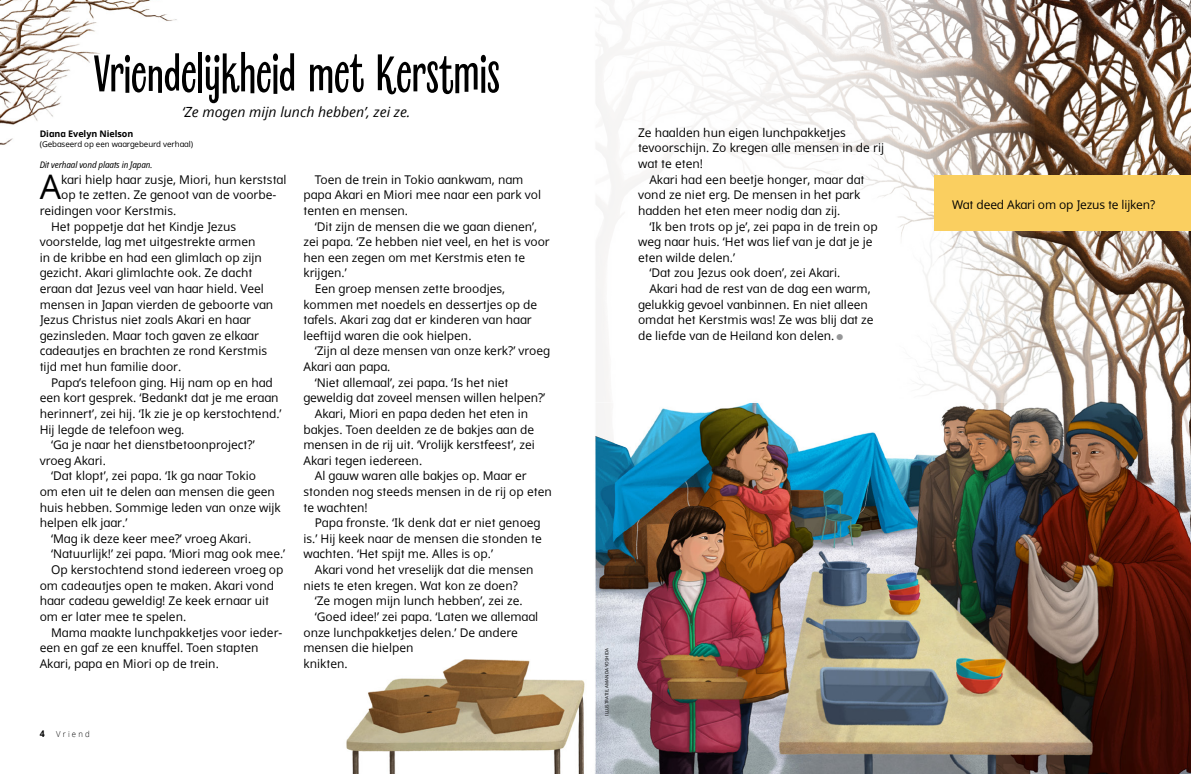
<style>
.page{position:relative;width:1191px;height:774px;background:#fff}
.page>*{position:absolute;margin:0;border:0;box-sizing:border-box;transform-origin:0 0}
.h1_Revla{font:700 52.8px "Revla Sans";letter-spacing:-.015em;color:#000}
.p1_first{font:33.9px "Dots Solidlds Lat";color:#000}
.t1{font:italic 14px "Dots Solidlds Lat";color:#000}
.p1{font:12px/15.6px "Dots Solidlds Lat";color:#000}
.p1_first-2{font:12px "Dots Solidlds Lat";color:#000}
.p1_aside_info_first__Literacy_prompt{font:12px "Dots Solidlds Lat";letter-spacing:-.01em;color:#000}
.t2{font:700 9.2px "Dots Solidlds Lat";color:#000;scale:.95 1}
.p1_bio{font:italic 9px "Dots Solid Condlds Lat";letter-spacing:-.01em;color:#000}
.p1_author-name{font:700 9px "Dots Solidlds Lat";letter-spacing:-.005em;color:#000}
.t3{font:300 8.2px "Dots Solidlds Lat";letter-spacing:.28em;color:#000;scale:.95 1}
.p1_author-role{font:8px "Dots Solidlds Lat";letter-spacing:-.005em;color:#000}
.t4{font:4.5px "Dots Solidlds Lat";color:#000}
.s1{font-family:"Ding P Ilds Dpi";font-size:8.5px;color:#969798}
</style>
<div class="page">
<img style="left:0;top:0;width:1191px;height:774px">
<svg style="left:590px;top:0;width:445px;height:403px"></svg>
<div style="left:934px;top:175px;width:257px;height:56px;background:#facf60"></div>
<svg style="left:584px;top:403px;width:44px;height:45px"></svg>
<p class="h1_Revla" style="left:94px;top:43px;width:408px">Vriendelijkheid met Kerstmis</p>
<p class="p1_author-name" style="left:40px;top:127px;width:95px">Diana Evelyn Nielson</p>
<p class="p1_author-role" style="left:40px;top:139px;width:155px">(Gebaseerd op een waargebeurd verhaal)</p>
<p class="t1" style="left:182px;top:102px;width:230px">‘Ze mogen mijn lunch hebben’, zei ze.</p>
<p class="p1_bio" style="left:40px;top:158px;width:114px">Dit verhaal vond plaats in Japan.</p>
<p class="p1_first" style="left:40px;top:162px;width:23px">A</p>
<p class="p1_first-2" style="left:61px;top:171px;width:227px">kari hielp haar zusje, Miori, hun kerststal</p>
<p class="p1_first-2" style="left:61px;top:186px;width:217px">op te zetten. Ze genoot van de voorbe-</p>
<p class="p1_first-2" style="left:40px;top:202px;width:138px">reidingen voor Kerstmis.</p>
<p class="p1" style="left:40px;top:218px;width:235px;text-indent:11px">Het poppetje dat het Kindje Jezus voorstelde, lag met uitgestrekte armen<br>in de kribbe en had een glimlach op zijn gezicht. Akari glimlachte ook. Ze dacht eraan dat Jezus veel van haar hield. Veel mensen in Japan vierden de geboorte van Jezus Christus niet zoals Akari en haar gezinsleden. Maar toch gaven ze elkaar cadeautjes en brachten ze rond Kerstmis tijd met hun familie door.</p>
<p class="p1" style="left:40px;top:375px;width:243px;text-indent:11px">Papa’s telefoon ging. Hij nam op en had een kort gesprek. ‘Bedankt dat je me eraan herinnert’, zei hij. ‘Ik zie je op kerstochtend.’ Hij legde de telefoon weg.</p>
<p class="p1" style="left:40px;top:437px;width:216px;text-indent:11px">‘Ga je naar het dienstbetoonproject?’ vroeg Akari.</p>
<p class="p1" style="left:40px;top:468px;width:243px;text-indent:11px">‘Dat klopt’, zei papa. ‘Ik ga naar Tokio<br>om eten uit te delen aan mensen die geen huis hebben. Sommige leden van onze wijk helpen elk jaar.’</p>
<p class="p1" style="left:51px;top:531px;width:202px">‘Mag ik deze keer mee?’ vroeg Akari.</p>
<p class="p1" style="left:51px;top:546px;width:236px">‘Natuurlijk!’ zei papa. ‘Miori mag ook mee.’</p>
<p class="p1" style="left:40px;top:562px;width:245px;text-indent:11px">Op kerstochtend stond iedereen vroeg op om cadeautjes open te maken. Akari vond haar cadeau geweldig! Ze keek ernaar uit om er later mee te spelen.</p>
<p class="p1" style="left:40px;top:624px;width:244px;text-indent:11px">Mama maakte lunchpakketjes voor ieder&shy;een en gaf ze een knuffel. Toen stapten<br>Akari, papa en Miori op de trein.</p>
<p class="p1" style="left:303px;top:172px;width:239px;text-indent:11px">Toen de trein in Tokio aankwam, nam papa Akari en Miori mee naar een park vol tenten en mensen.</p>
<p class="p1" style="left:303px;top:218px;width:248px;text-indent:11px">‘Dit zijn de mensen die we gaan dienen’, zei papa. ‘Ze hebben niet veel, en het is voor hen een zegen om met Kerstmis eten te krijgen.’</p>
<p class="p1" style="left:303px;top:281px;width:235px;text-indent:11px">Een groep mensen zette broodjes, kommen met noedels en dessertjes op de tafels. Akari zag dat er kinderen van haar leeftijd waren die ook hielpen.</p>
<p class="p1" style="left:303px;top:343px;width:248px;text-indent:11px">‘Zijn al deze mensen van onze kerk?’ vroeg<br>Akari aan papa.</p>
<p class="p1" style="left:303px;top:375px;width:243px;text-indent:11px">‘Niet allemaal’, zei papa. ‘Is het niet geweldig dat zoveel mensen willen helpen?’</p>
<p class="p1" style="left:303px;top:406px;width:233px;text-indent:11px">Akari, Miori en papa deden het eten in bakjes. Toen deelden ze de bakjes aan de mensen in de rij uit. ‘Vrolijk kerstfeest’, zei Akari tegen iedereen.</p>
<p class="p1" style="left:303px;top:468px;width:250px;text-indent:11px">Al gauw waren alle bakjes op. Maar er stonden nog steeds mensen in de rij op eten te wachten!</p>
<p class="p1" style="left:303px;top:515px;width:240px;text-align:justify;text-indent:11px">Papa fronste. ‘Ik denk dat er niet genoeg is.’ Hij keek naar de mensen die stonden te wachten. ‘Het spijt me. Alles is op.’</p>
<p class="p1" style="left:303px;top:562px;width:232px;text-indent:11px">Akari vond het vreselijk dat die mensen niets te eten kregen. Wat kon ze doen?</p>
<p class="p1" style="left:315px;top:593px;width:209px">‘Ze mogen mijn lunch hebben’, zei ze.</p>
<p class="p1" style="left:303px;top:609px;width:236px;text-indent:11px">‘Goed idee!’ zei papa. ‘Laten we allemaal onze lunchpakketjes delen.’ De andere mensen die hielpen<br>knikten.</p>
<p class="t2" style="left:40px;top:727px;width:7px">4</p>
<p class="t3" style="left:56px;top:728px;width:37px">Vriend</p>
<p class="p1" style="left:638px;top:125px;width:247px">Ze haalden hun eigen lunchpakketjes tevoorschijn. Zo kregen alle mensen in de rij wat te eten!</p>
<p class="p1" style="left:638px;top:172px;width:228px;text-indent:11px">Akari had een beetje honger, maar dat vond ze niet erg. De mensen in het park hadden het eten meer nodig dan zij.</p>
<p class="p1" style="left:638px;top:218px;width:241px;text-indent:11px">‘Ik ben trots op je’, zei papa in de trein op weg naar huis. ‘Het was lief van je dat je je eten wilde delen.’</p>
<p class="p1" style="left:649px;top:265px;width:192px">‘Dat zou Jezus ook doen’, zei Akari.</p>
<p class="p1" style="left:638px;top:281px;width:237px;text-indent:11px">Akari had de rest van de dag een warm, gelukkig gevoel vanbinnen. En niet alleen omdat het Kerstmis was! Ze was blij dat ze de liefde van de Heiland kon delen. <span class="s1">●</span></p>
<p class="t4" style="left:603px;top:716px;width:70px;rotate:-90deg">ILLUSTRATIE, AMANDA YOSHIDA</p>
<p class="p1_aside_info_first__Literacy_prompt" style="left:952px;top:196px;width:204px">Wat deed Akari om op Jezus te lijken?</p>
</div>
